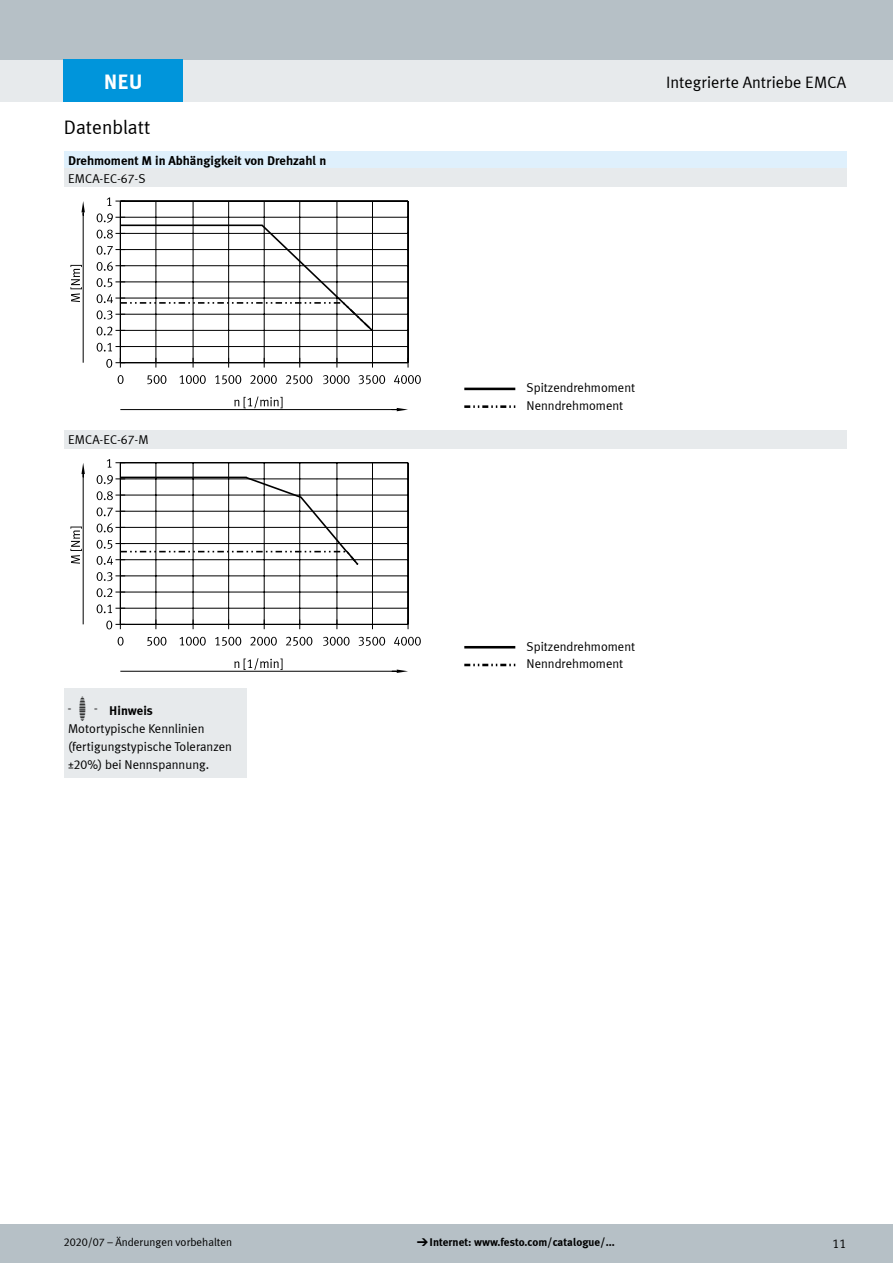
<style>
.page{position:relative;width:893px;height:1263px;background:#fff}
.page>*{position:absolute;margin:0;border:0;box-sizing:border-box;transform-origin:0 0}
.FES_box_title{font:700 21px "Meta Plus LF";color:#fff}
.FES_title_section{font:19.5px "Meta Plus LF";color:#000}
.FES_title_family{font:16.5px "Meta Plus LF";color:#000}
.FES_regular{font:12.75px/18px "Meta Plus LF";color:#000}
.FES_head_1_text{font:700 12.75px "Meta Plus LF";color:#000}
.FES_head_2_text{font:12.75px "Meta Plus LF";color:#000}
.t1{font:700 11.25px "Meta Plus LF";color:#000}
.t2{font:11.25px "Meta Plus LF";color:#000}
.s1{font-family:"Meto Pict 182";font-weight:400;font-size:24px}
.s2{font-family:"Meto Pict 182";font-weight:400}
</style>
<div class="page">
<div style="left:0;top:1225px;width:893px;height:38px;background:#b6c0c6"></div>
<div style="left:0;top:60px;width:893px;height:42px;background:#e7eaec"></div>
<div style="left:0;top:0;width:893px;height:60px;background:#b6c0c6"></div>
<div style="left:64px;top:151px;width:782px;height:18px;background:#dff0fc"></div>
<div style="left:64px;top:169px;width:782px;height:18px;background:#e7eaec"></div>
<svg style="left:234px;top:396px;width:49px;height:12px"></svg>
<hr style="left:120px;top:409px;width:277px;height:1px;background:#000">
<svg style="left:392px;top:408px;width:16px;height:3px"></svg>
<svg style="left:70px;top:265px;width:12px;height:37px"></svg>
<hr style="left:83px;top:212px;width:1px;height:151px;background:#000">
<svg style="left:81px;top:201px;width:4px;height:15px"></svg>
<hr style="left:120px;top:201px;width:1px;height:162px;background:#000">
<hr style="left:156px;top:201px;width:1px;height:162px;background:#000">
<hr style="left:193px;top:201px;width:1px;height:162px;background:#000">
<hr style="left:228px;top:201px;width:1px;height:162px;background:#000">
<hr style="left:264px;top:201px;width:1px;height:162px;background:#000">
<hr style="left:299px;top:201px;width:1px;height:162px;background:#000">
<hr style="left:337px;top:201px;width:1px;height:162px;background:#000">
<hr style="left:372px;top:201px;width:1px;height:162px;background:#000">
<hr style="left:408px;top:201px;width:1px;height:162px;background:#000">
<hr style="left:120px;top:362px;width:288px;height:1px;background:#000">
<hr style="left:120px;top:346px;width:288px;height:1px;background:#000">
<hr style="left:120px;top:330px;width:288px;height:1px;background:#000">
<hr style="left:120px;top:314px;width:288px;height:1px;background:#000">
<hr style="left:120px;top:298px;width:288px;height:1px;background:#000">
<hr style="left:120px;top:282px;width:288px;height:1px;background:#000">
<hr style="left:120px;top:265px;width:288px;height:1px;background:#000">
<hr style="left:120px;top:249px;width:288px;height:1px;background:#000">
<hr style="left:120px;top:233px;width:288px;height:1px;background:#000">
<hr style="left:120px;top:217px;width:288px;height:1px;background:#000">
<hr style="left:120px;top:201px;width:288px;height:1px;background:#000">
<svg style="left:118px;top:375px;width:6px;height:9px"></svg>
<svg style="left:147px;top:375px;width:19px;height:9px"></svg>
<svg style="left:180px;top:375px;width:26px;height:9px"></svg>
<svg style="left:215px;top:375px;width:26px;height:9px"></svg>
<svg style="left:250px;top:375px;width:27px;height:9px"></svg>
<svg style="left:286px;top:375px;width:26px;height:9px"></svg>
<svg style="left:323px;top:375px;width:27px;height:9px"></svg>
<svg style="left:359px;top:375px;width:26px;height:9px"></svg>
<svg style="left:394px;top:375px;width:27px;height:9px"></svg>
<svg style="left:106px;top:358px;width:19px;height:10px"></svg>
<svg style="left:97px;top:343px;width:28px;height:9px"></svg>
<svg style="left:107px;top:197px;width:18px;height:9px"></svg>
<svg style="left:97px;top:213px;width:277px;height:122px"></svg>
<hr style="left:464px;top:388px;width:51px;height:2px;background:#000">
<svg style="left:464px;top:405px;width:51px;height:3px"></svg>
<div style="left:64px;top:431px;width:782px;height:18px;background:#e7eaec"></div>
<svg style="left:234px;top:658px;width:49px;height:12px"></svg>
<hr style="left:120px;top:671px;width:277px;height:1px;background:#000">
<svg style="left:392px;top:669px;width:16px;height:4px"></svg>
<svg style="left:70px;top:527px;width:12px;height:37px"></svg>
<hr style="left:83px;top:474px;width:1px;height:150px;background:#000">
<svg style="left:81px;top:463px;width:4px;height:14px"></svg>
<hr style="left:120px;top:463px;width:1px;height:161px;background:#000">
<hr style="left:156px;top:463px;width:1px;height:161px;background:#000">
<hr style="left:193px;top:463px;width:1px;height:161px;background:#000">
<hr style="left:228px;top:463px;width:1px;height:161px;background:#000">
<hr style="left:264px;top:463px;width:1px;height:161px;background:#000">
<hr style="left:299px;top:463px;width:1px;height:161px;background:#000">
<hr style="left:337px;top:463px;width:1px;height:161px;background:#000">
<hr style="left:372px;top:463px;width:1px;height:161px;background:#000">
<hr style="left:408px;top:463px;width:1px;height:161px;background:#000">
<hr style="left:120px;top:624px;width:288px;height:1px;background:#000">
<hr style="left:120px;top:608px;width:288px;height:1px;background:#000">
<hr style="left:120px;top:592px;width:288px;height:1px;background:#000">
<hr style="left:120px;top:576px;width:288px;height:1px;background:#000">
<hr style="left:120px;top:559px;width:288px;height:1px;background:#000">
<hr style="left:120px;top:543px;width:288px;height:1px;background:#000">
<hr style="left:120px;top:527px;width:288px;height:1px;background:#000">
<hr style="left:120px;top:511px;width:288px;height:1px;background:#000">
<hr style="left:120px;top:495px;width:288px;height:1px;background:#000">
<hr style="left:120px;top:479px;width:288px;height:1px;background:#000">
<hr style="left:120px;top:462px;width:288px;height:1px;background:#000">
<svg style="left:118px;top:637px;width:6px;height:9px"></svg>
<svg style="left:147px;top:637px;width:19px;height:9px"></svg>
<svg style="left:180px;top:637px;width:26px;height:9px"></svg>
<svg style="left:215px;top:637px;width:26px;height:9px"></svg>
<svg style="left:250px;top:637px;width:27px;height:9px"></svg>
<svg style="left:286px;top:637px;width:26px;height:9px"></svg>
<svg style="left:323px;top:637px;width:27px;height:9px"></svg>
<svg style="left:359px;top:637px;width:26px;height:9px"></svg>
<svg style="left:394px;top:637px;width:27px;height:9px"></svg>
<svg style="left:106px;top:619px;width:19px;height:10px"></svg>
<svg style="left:97px;top:604px;width:28px;height:9px"></svg>
<svg style="left:97px;top:588px;width:28px;height:9px"></svg>
<svg style="left:107px;top:459px;width:18px;height:9px"></svg>
<svg style="left:97px;top:475px;width:263px;height:106px"></svg>
<hr style="left:464px;top:646px;width:51px;height:2px;background:#000">
<svg style="left:464px;top:664px;width:51px;height:2px"></svg>
<div style="left:64px;top:688px;width:183px;height:42px;background:#e7eaec"></div>
<div style="left:64px;top:723px;width:183px;height:55px;background:#e7eaec"></div>
<div style="left:64px;top:60px;width:119px;height:42px;background:#0095db"></div>
<p class="FES_box_title" style="left:104px;top:68px;width:40px">NEU</p>
<p class="FES_title_section" style="left:64px;top:116px;width:88px">Datenblatt</p>
<p class="FES_head_1_text" style="left:68px;top:152px;width:260px">Drehmoment M in Abhängigkeit von Drehzahl n</p>
<p class="FES_head_2_text" style="left:68px;top:171px;width:79px">EMCA-EC-67-S</p>
<p class="FES_head_2_text" style="left:68px;top:432px;width:82px">EMCA-EC-67-M</p>
<p class="FES_head_1_text" style="left:68px;top:702px;width:86px"><span class="s1">-H-</span> Hinweis</p>
<p class="FES_regular" style="left:68px;top:719px;width:165px">Motortypische Kennlinien (fertigungstypische Toleranzen ±20%) bei Nennspannung.</p>
<p class="FES_title_family" style="left:666px;top:73px;width:182px">Integrierte Antriebe EMCA</p>
<p class="FES_regular" style="left:526px;top:379px;width:110px">Spitzendrehmoment</p>
<p class="FES_regular" style="left:526px;top:396px;width:98px">Nenndrehmoment</p>
<p class="FES_regular" style="left:526px;top:637px;width:110px">Spitzendrehmoment</p>
<p class="FES_regular" style="left:526px;top:655px;width:98px">Nenndrehmoment</p>
<p class="t2" style="left:64px;top:1236px;width:170px">2020/07 – Änderungen vorbehalten</p>
<p class="t1" style="left:417px;top:1235px;width:199px"><span class="s2">d</span>Internet: www.festo.com/catalogue/...</p>
<p class="FES_regular" style="left:832px;top:1234px;width:15px">11</p>
</div>
